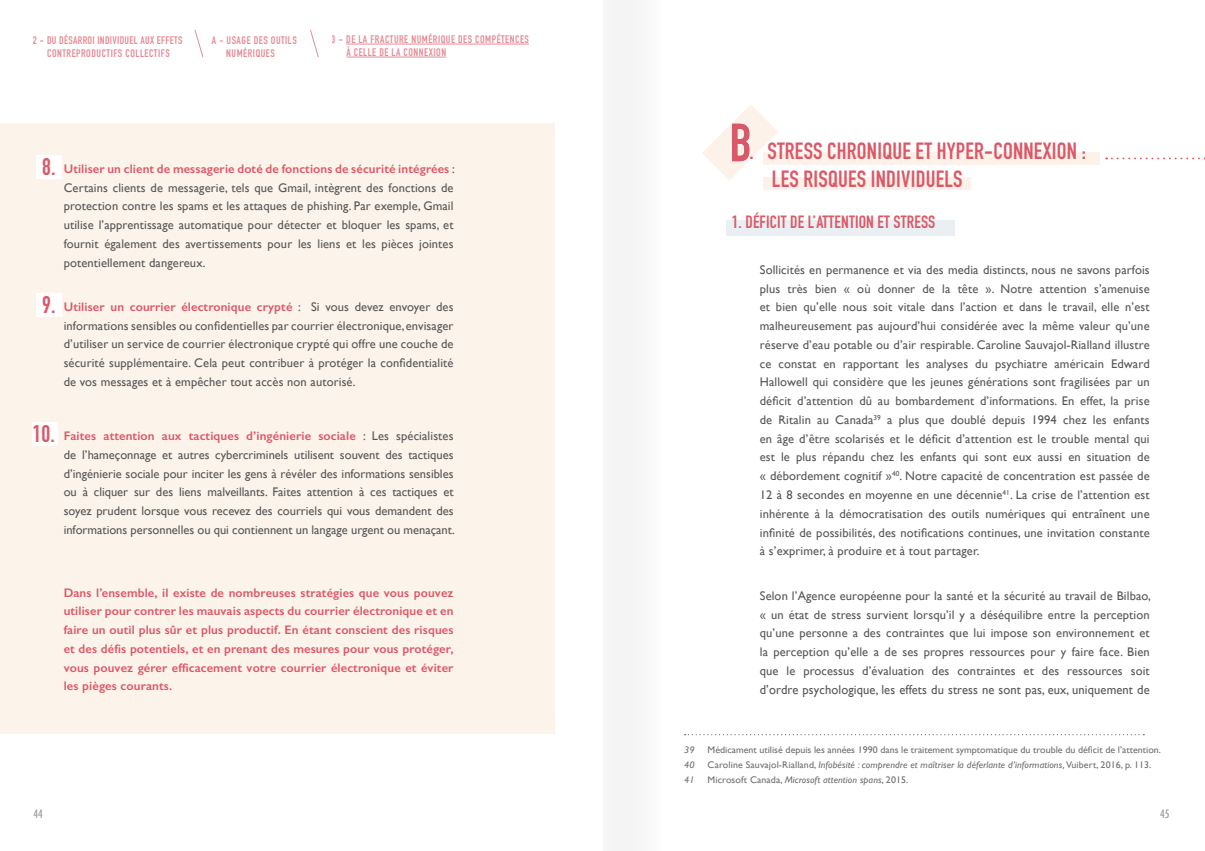
<style>
.page{position:relative;width:1205px;height:851px;background:#fff}
.page>*{position:absolute;margin:0;border:0;box-sizing:border-box;transform-origin:0 0}
.t1{font:700 52.5px "DIN Condensed";color:#dc5867}
.t2{font:700 23.75px "DIN Condensed";color:#dc5867}
.t3{font:700 23.12px/27.8px "DIN Condensed";letter-spacing:.01em;color:#dc5867}
.t4{font:700 17.5px "DIN Condensed";letter-spacing:.01em;color:#dc5867}
.t5{font:13px "Gill Sans";letter-spacing:.01em;color:#575756;scale:.96 1}
.t6{font:12.5px/18.8px "Gill Sans";letter-spacing:.01em;color:#575756;text-align:justify}
.t7{font:600 12.5px/18.8px "Gill Sans";letter-spacing:.01em;color:#dc5867;text-align:justify}
.t8{font:500 condensed 11.25px "Futura";color:#9d9d9c}
.t9{font:700 10.88px/13px "DIN Condensed";letter-spacing:.05em;color:#dc5867}
.t10{font:italic 9.62px "Gill Sans";letter-spacing:.01em;color:#706f6f}
.t11{font:9.62px "Gill Sans";color:#706f6f}
.s1{font-weight:600;color:#dc5867}
.s2{font-style:normal}
</style>
<div class="page">
<div style="left:603px;top:0;width:71px;height:850px;background:#f6f6f6"></div>
<svg style="left:684px;top:734px;width:460px;height:1px"></svg>
<div style="left:0;top:123px;width:554px;height:611px;background:#fcf0e6"></div>
<div style="left:36px;top:155px;width:26px;height:23px;background:#fff"></div>
<div style="left:36px;top:293px;width:26px;height:23px;background:#fff"></div>
<div style="left:33px;top:422px;width:25px;height:24px;background:#fff"></div>
<div style="left:763px;top:177px;width:207px;height:13px;background:#fdf2ea"></div>
<svg style="left:1106px;top:157px;width:99px;height:2px"></svg>
<div style="left:726px;top:220px;width:229px;height:16px;background:#e9eff3"></div>
<hr style="left:346px;top:44px;width:183px;height:1px;background:#dc5867">
<hr style="left:346px;top:57px;width:100px;height:1px;background:#dc5867">
<svg style="left:194px;top:29px;width:10px;height:29px"></svg>
<svg style="left:310px;top:29px;width:9px;height:29px"></svg>
<svg style="left:702px;top:105px;width:76px;height:75px"></svg>
<div style="left:764px;top:152px;width:336px;height:13px;background:#fdf2ea"></div>
<p class="t9" style="left:33px;top:33px;width:151px;text-align:center">2 - DU DÉSARROI INDIVIDUEL AUX EFFETS<br>CONTREPRODUCTIFS COLLECTIFS</p>
<p class="t9" style="left:226px;top:33px;width:72px;text-indent:-14px">A - USAGE DES OUTILS<br>NUMÉRIQUES</p>
<p class="t9" style="left:346px;top:33px;width:184px;text-indent:-14px">3 - DE LA FRACTURE NUMÉRIQUE DES COMPÉTENCES<br>À CELLE DE LA CONNEXION</p>
<h2 class="t2" style="left:42px;top:151px;width:15px">8.</h2>
<p class="t6" style="left:64px;top:159px;width:392px"><span class="s1">Utiliser un client de messagerie doté de fonctions de sécurité intégrées</span> :<br>Certains clients de messagerie, tels que Gmail, intègrent des fonctions de protection contre les spams et les attaques de phishing. Par exemple, Gmail utilise l’apprentissage automatique pour détecter et bloquer les spams, et fournit également des avertissements pour les liens et les pièces jointes potentiellement dangereux.</p>
<h2 class="t2" style="left:42px;top:289px;width:15px">9.</h2>
<p class="t6" style="left:64px;top:297px;width:391px"><span class="s1">Utiliser un courrier électronique crypté</span> : Si vous devez envoyer des informations sensibles ou confidentielles par courrier électronique, envisager d’utiliser un service de courrier électronique crypté qui offre une couche de sécurité supplémentaire. Cela peut contribuer à protéger la confidentialité de vos messages et à empêcher tout accès non autorisé.</p>
<h2 class="t2" style="left:32px;top:418px;width:24px">10.</h2>
<p class="t6" style="left:64px;top:426px;width:393px"><span class="s1">Faites attention aux tactiques d’ingénierie sociale</span> : Les spécialistes de l’hameçonnage et autres cybercriminels utilisent souvent des tactiques d’ingénierie sociale pour inciter les gens à révéler des informations sensibles ou à cliquer sur des liens malveillants. Faites attention à ces tactiques et soyez prudent lorsque vous recevez des courriels qui vous demandent des informations personnelles ou qui contiennent un langage urgent ou menaçant.</p>
<p class="t7" style="left:64px;top:582px;width:391px">Dans l’ensemble, il existe de nombreuses stratégies que vous pouvez utiliser pour contrer les mauvais aspects du courrier électronique et en faire un outil plus sûr et plus productif. En étant conscient des risques et des défis potentiels, et en prenant des mesures pour vous protéger, vous pouvez gérer efficacement votre courrier électronique et éviter les pièges courants.</p>
<h1 class="t1" style="left:729px;top:107px;width:24px">B</h1>
<h3 class="t3" style="left:772px;top:137px;width:316px;text-indent:-23px">. STRESS CHRONIQUE ET HYPER-CONNEXION :<br>LES RISQUES INDIVIDUELS</h3>
<h3 class="t4" style="left:732px;top:210px;width:205px">1. DÉFICIT DE L’ATTENTION ET STRESS</h3>
<p class="t6" style="left:760px;top:260px;width:391px">Sollicités en permanence et via des media distincts, nous ne savons parfois plus très bien « où donner de la tête ». Notre attention s’amenuise et bien qu’elle nous soit vitale dans l’action et dans le travail, elle n’est malheureusement pas aujourd’hui considérée avec la même valeur qu’une réserve d’eau potable ou d’air respirable. Caroline Sauvajol-Rialland illustre ce constat en rapportant les analyses du psychiatre américain Edward Hallowell qui considère que les jeunes générations sont fragilisées par un déficit d’attention dû au bombardement d’informations. En effet, la prise de Ritalin au Canada<sup>39</sup> a plus que doublé depuis 1994 chez les enfants en âge d’être scolarisés et le déficit d’attention est le trouble mental qui est le plus répandu chez les enfants qui sont eux aussi en situation de « débordement cognitif »<sup>40</sup>. Notre capacité de concentration est passée de 12 à 8 secondes en moyenne en une décennie<sup>41</sup>. La crise de l’attention est inhérente à la démocratisation des outils numériques qui entraînent une infinité de possibilités, des notifications continues, une invitation constante à s’exprimer, à produire et à tout partager.</p>
<p class="t6" style="left:760px;top:586px;width:393px">Selon l’Agence européenne pour la santé et la sécurité au travail de Bilbao, « un état de stress survient lorsqu’il y a déséquilibre entre la perception qu’une personne a des contraintes que lui impose son environnement et la perception qu’elle a de ses propres ressources pour y faire face. Bien que le processus d’évaluation des contraintes et des ressources soit</p>
<p class="t5" style="left:760px;top:682px;width:408px">d’ordre psychologique, les effets du stress ne sont pas, eux, uniquement de</p>
<p class="t10" style="left:684px;top:744px;width:12px">39</p>
<p class="t11" style="left:707px;top:744px;width:455px">Médicament utilisé depuis les années 1990 dans le traitement symptomatique du trouble du déficit de l’attention.</p>
<p class="t10" style="left:684px;top:759px;width:12px">40</p>
<p class="t10" style="left:707px;top:759px;width:445px"><span class="s2">Caroline Sauvajol-Rialland,</span> Infobésité : comprendre et maîtriser la déferlante d’informations, <span class="s2">Vuibert, 2016, p. 113.</span></p>
<p class="t10" style="left:684px;top:774px;width:12px">41</p>
<p class="t10" style="left:707px;top:774px;width:202px"><span class="s2">Microsoft Canada,</span> Microsoft attention spans<span class="s2">, 2015.</span></p>
<p class="t8" style="left:33px;top:806px;width:11px">44</p>
<p class="t8" style="left:1160px;top:806px;width:11px">45</p>
</div>
